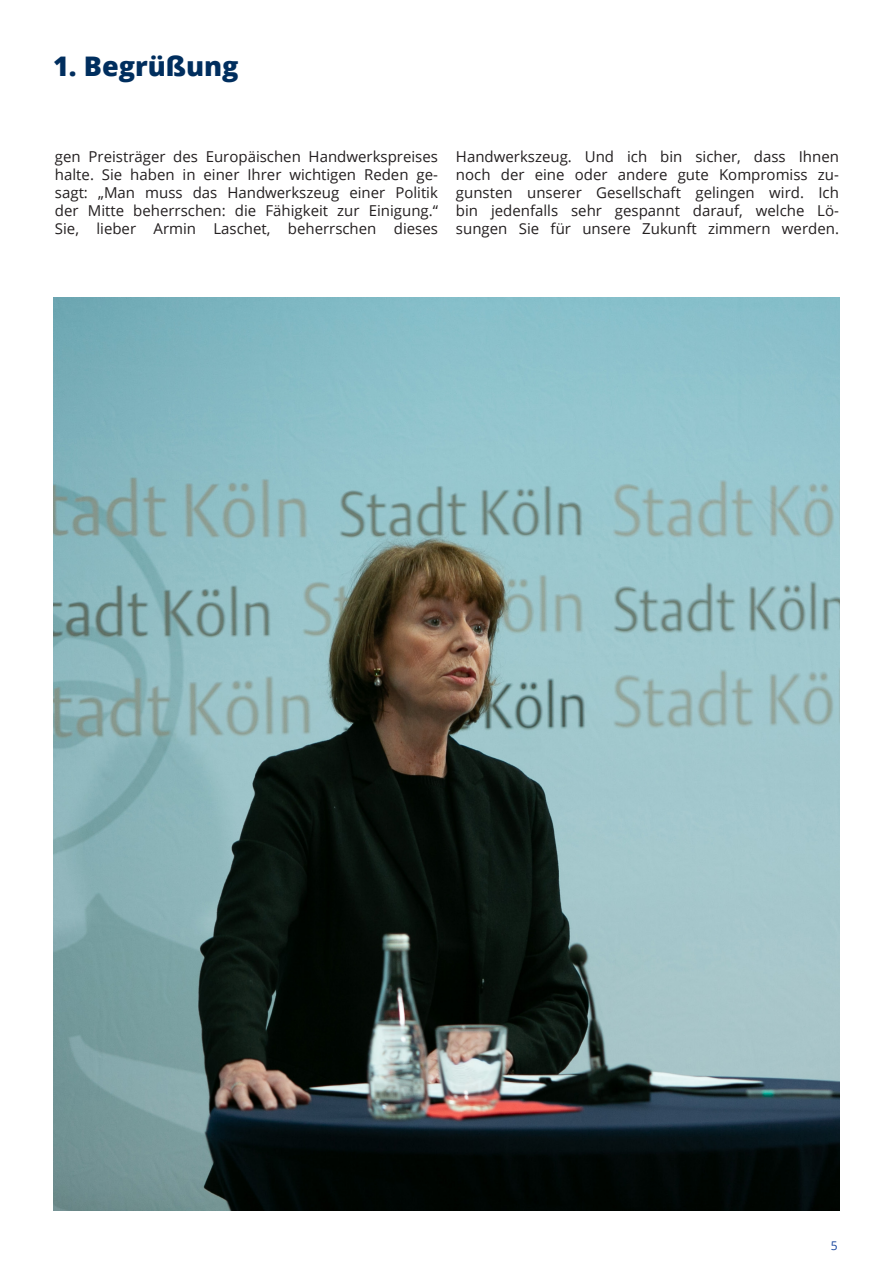
<style>
.page{position:relative;width:893px;height:1263px;background:#fff}
.page>*{position:absolute;margin:0;border:0;box-sizing:border-box;transform-origin:0 0}
.Überschrift_Kapitel{font:800 27px "Open Sans";color:#002e5e}
.Lauftext_2spaltig{font:15px/18px "Open Sans";color:#231f20;text-align:justify}
.t1{font:12px "Open Sans";color:#18469d}
</style>
<div class="page">
<img style="left:53px;top:298px;width:787px;height:912px">
<p class="Überschrift_Kapitel" style="left:53px;top:46px;width:187px">1. Begrüßung</p>
<p class="Lauftext_2spaltig" style="left:55px;top:147px;width:385px">gen Preisträger des Europäischen Handwerkspreises halte. Sie haben in einer Ihrer wichtigen Reden ge&shy;sagt: „Man muss das Handwerkszeug einer Politik der Mitte beherrschen: die Fähigkeit zur Einigung.“</p>
<p class="Lauftext_2spaltig" style="left:55px;top:219px;width:384px">Sie, lieber Armin Laschet, beherrschen dieses</p>
<p class="Lauftext_2spaltig" style="left:456px;top:147px;width:384px">Handwerkszeug. Und ich bin sicher, dass Ihnen noch der eine oder andere gute Kompromiss zu&shy;gunsten unserer Gesellschaft gelingen wird. Ich bin jedenfalls sehr gespannt darauf, welche Lö&shy;sungen Sie für unsere Zukunft zimmern werden.</p>
<p class="t1" style="left:831px;top:1237px;width:8px">5</p>
</div>
